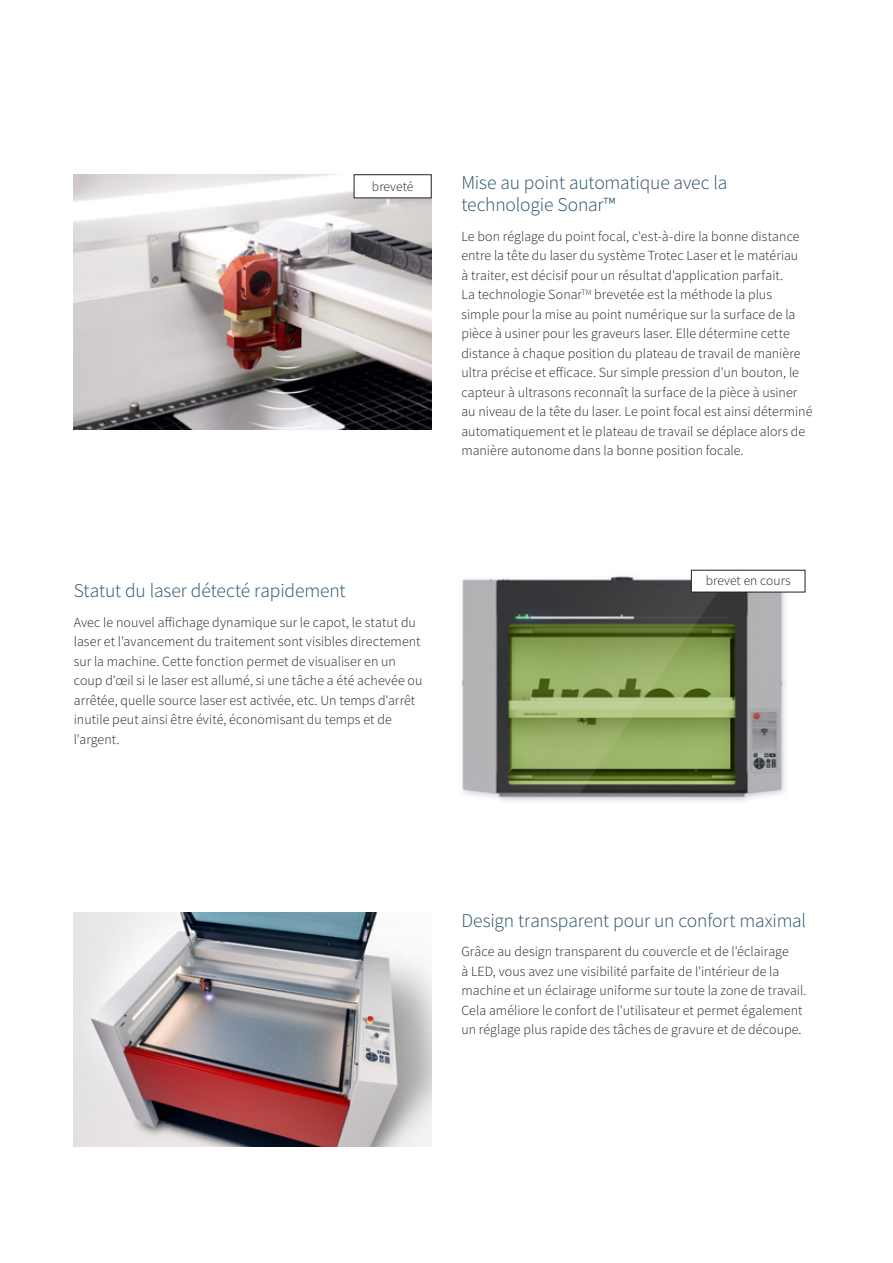
<style>
.page{position:relative;width:893px;height:1263px;background:#fff}
.page>*{position:absolute;margin:0;border:0;box-sizing:border-box;transform-origin:0 0}
.t1{font:300 19.5px/22.5px "Source Sans Pro";letter-spacing:-.01em;color:#284f67}
.t2{font:300 13.95px/19.5px "Source Sans Pro";letter-spacing:.005em;color:#231f20}
.t3{font:300 13.5px "Source Sans Pro";letter-spacing:.005em;color:#231f20}
</style>
<div class="page">
<img style="left:74px;top:174px;width:358px;height:255px">
<img style="left:74px;top:912px;width:358px;height:234px">
<div style="left:354px;top:175px;width:77px;height:23px;background:#fff"></div>
<div style="left:354px;top:174px;width:78px;height:24px;border:1px solid #231f20"></div>
<img style="left:461px;top:569px;width:345px;height:233px">
<div style="left:691px;top:570px;width:114px;height:22px;background:#fff"></div>
<p class="t3" style="left:372px;top:178px;width:43px">breveté</p>
<h1 class="t1" style="left:461px;top:171px;width:267px">Mise au point automatique avec la technologie Sonar™</h1>
<p class="t2" style="left:461px;top:226px;width:353px">Le bon réglage du point focal, c'est-à-dire la bonne distance entre la tête du laser du système Trotec Laser et le matériau<br>à traiter, est décisif pour un résultat d'application parfait.<br>La technologie Sonar<sup>TM</sup> brevetée est la méthode la plus simple pour la mise au point numérique sur la surface de la pièce à usiner pour les graveurs laser. Elle détermine cette distance à chaque position du plateau de travail de manière ultra précise et efficace. Sur simple pression d'un bouton, le capteur à ultrasons reconnaît la surface de la pièce à usiner au niveau de la tête du laser. Le point focal est ainsi déterminé automatiquement et le plateau de travail se déplace alors de manière autonome dans la bonne position focale.</p>
<h1 class="t1" style="left:74px;top:580px;width:273px">Statut du laser détecté rapidement</h1>
<p class="t2" style="left:74px;top:612px;width:350px">Avec le nouvel affichage dynamique sur le capot, le statut du laser et l'avancement du traitement sont visibles directement sur la machine. Cette fonction permet de visualiser en un coup d'œil si le laser est allumé, si une tâche a été achevée ou arrêtée, quelle source laser est activée, etc. Un temps d'arrêt inutile peut ainsi être évité, économisant du temps et de l'argent.</p>
<p class="t3" style="left:706px;top:573px;width:86px">brevet en cours</p>
<h1 class="t1" style="left:461px;top:909px;width:346px">Design transparent pour un confort maximal</h1>
<p class="t2" style="left:461px;top:942px;width:347px">Grâce au design transparent du couvercle et de l'éclairage<br>à LED, vous avez une visibilité parfaite de l'intérieur de la machine et un éclairage uniforme sur toute la zone de travail.<br>Cela améliore le confort de l'utilisateur et permet également un réglage plus rapide des tâches de gravure et de découpe.</p>
</div>
